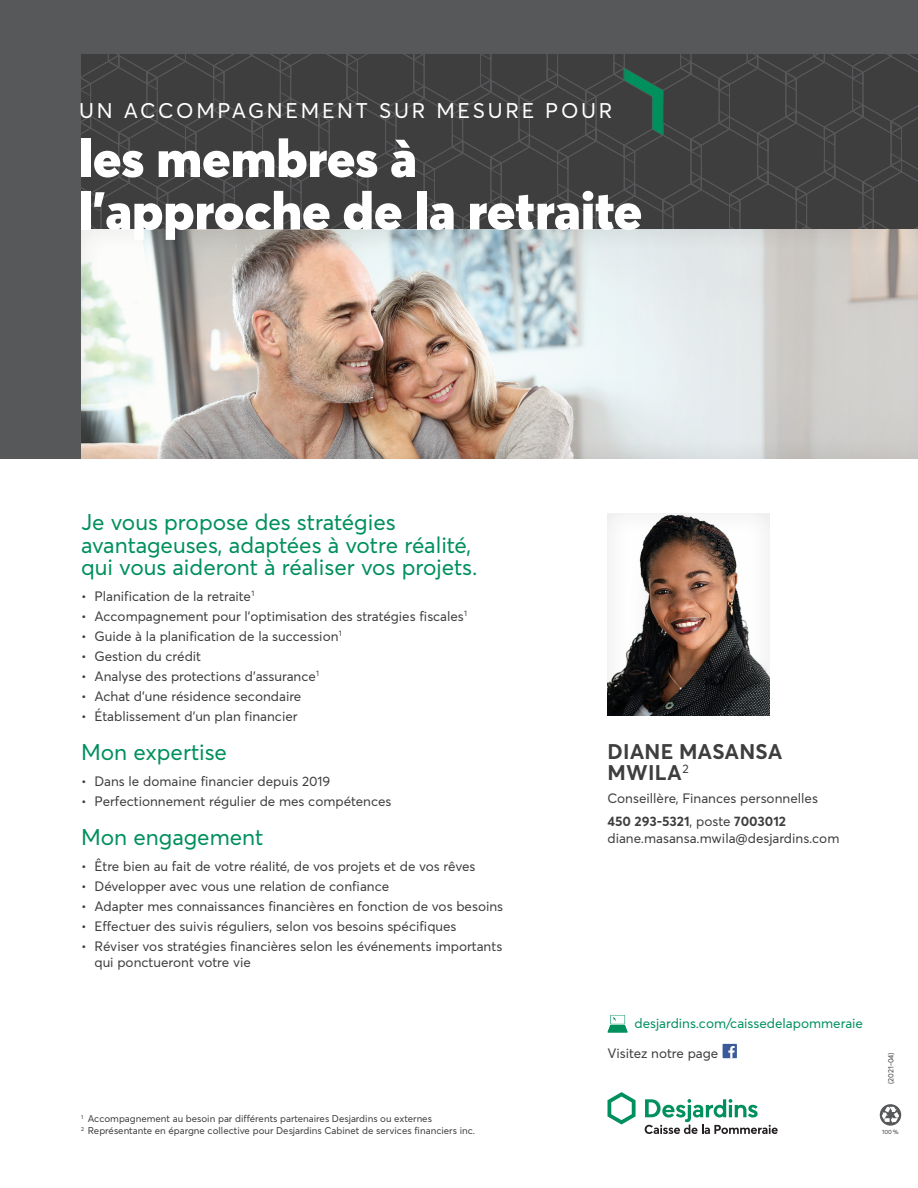
<style>
.page{position:relative;width:918px;height:1188px;background:#fff}
.page>*{position:absolute;margin:0;border:0;box-sizing:border-box;transform-origin:0 0}
.t1{font:900 52.5px/52.5px "Averta";color:#fff}
.t2{font:22.5px/22.5px "Averta";color:#00905d}
.t3{font:21px "Averta";letter-spacing:.13em;color:#fff}
.t4{font:700 21px/21px "Averta";letter-spacing:.01em;color:#3e3e3f}
.t5{font:13.5px/16.5px "Averta";color:#3e3e3f}
.t6{font:13.5px "Averta";color:#00905d}
.Note{font:9.75px "Averta";color:#3e3e3f}
.t7{font:7.5px "Averta";color:#3e3e3f}
.t8{font:6px "Averta";color:#3e3e3f}
.s1{font-weight:700}
</style>
<div class="page">
<div style="left:0;top:0;width:918px;height:459px;background:#57585a"></div>
<div style="left:80px;top:229px;width:838px;height:232px;background:#231f20;opacity:.1"></div>
<div style="left:607px;top:513px;width:165px;height:205px;background:#231f20;opacity:.1"></div>
<svg style="left:81px;top:54px;width:837px;height:176px;background:#404142"></svg>
<svg style="left:880px;top:1104px;width:21px;height:22px"></svg>
<svg style="left:608px;top:1015px;width:20px;height:18px"></svg>
<div style="left:723px;top:1044px;width:14px;height:14px;background:#3b5a9a"></div>
<svg style="left:728px;top:1046px;width:7px;height:12px"></svg>
<svg style="left:608px;top:1092px;width:28px;height:33px"></svg>
<svg style="left:645px;top:1099px;width:133px;height:35px"></svg>
<h1 class="t3" style="left:79px;top:97px;width:535px">UN ACCOMPAGNEMENT SUR MESURE POUR</h1>
<h1 class="t1" style="left:78px;top:131px;width:565px">les membres à l’approche de la retraite</h1>
<h2 class="t2" style="left:81px;top:511px;width:398px">Je vous propose des stratégies avantageuses, adaptées à votre réalité, qui vous aideront à réaliser vos projets.</h2>
<p class="t5" style="left:81px;top:588px;width:175px">• Planification de la retraite <sup>1</sup></p>
<p class="t5" style="left:81px;top:608px;width:388px">• Accompagnement pour l’optimisation des stratégies fiscales <sup>1</sup></p>
<p class="t5" style="left:81px;top:628px;width:262px">• Guide à la planification de la succession <sup>1</sup></p>
<p class="t5" style="left:81px;top:648px;width:122px">• Gestion du crédit</p>
<p class="t5" style="left:81px;top:668px;width:240px">• Analyse des protections d’assurance <sup>1</sup></p>
<p class="t5" style="left:81px;top:688px;width:222px">• Achat d’une résidence secondaire</p>
<p class="t5" style="left:81px;top:708px;width:218px">• Établissement d’un plan financier</p>
<h2 class="t2" style="left:81px;top:741px;width:148px">Mon expertise</h2>
<p class="t5" style="left:81px;top:773px;width:251px">• Dans le domaine financier depuis 2019</p>
<p class="t5" style="left:81px;top:793px;width:312px">• Perfectionnement régulier de mes compétences</p>
<h2 class="t2" style="left:81px;top:826px;width:184px">Mon engagement</h2>
<p class="t5" style="left:81px;top:858px;width:396px">• Être bien au fait de votre réalité, de vos projets et de vos rêves</p>
<p class="t5" style="left:81px;top:878px;width:310px">• Développer avec vous une relation de confiance</p>
<p class="t5" style="left:81px;top:898px;width:424px">• Adapter mes connaissances financières en fonction de vos besoins</p>
<p class="t5" style="left:81px;top:918px;width:377px">• Effectuer des suivis réguliers, selon vos besoins spécifiques</p>
<p class="t5" style="left:94px;top:938px;width:409px;text-indent:-14px">• Réviser vos stratégies financières selon les événements importants qui ponctueront votre vie</p>
<p class="Note" style="left:81px;top:1112px;width:353px"><sup>1</sup> Accompagnement au besoin par différents partenaires Desjardins ou externes</p>
<p class="Note" style="left:81px;top:1124px;width:396px"><sup>2</sup> Représentante en épargne collective pour Desjardins Cabinet de services financiers inc.</p>
<p class="t4" style="left:608px;top:741px;width:176px">DIANE MASANSA<br>MWILA <sup>2</sup></p>
<p class="t5" style="left:608px;top:790px;width:212px">Conseillère, Finances personnelles</p>
<p class="t5" style="left:608px;top:813px;width:233px"><span class="s1">450 293-5321</span>, poste <span class="s1">7003012 </span>diane.masansa.mwila@desjardins.com</p>
<p class="t6" style="left:634px;top:1015px;width:230px">desjardins.com/caissedelapommeraie</p>
<p class="t5" style="left:608px;top:1045px;width:112px">Visitez notre page</p>
<p class="t7" style="left:886px;top:1084px;width:33px;rotate:-90deg">(2021-04)</p>
<p class="t8" style="left:882px;top:1128px;width:18px">100 %</p>
</div>
